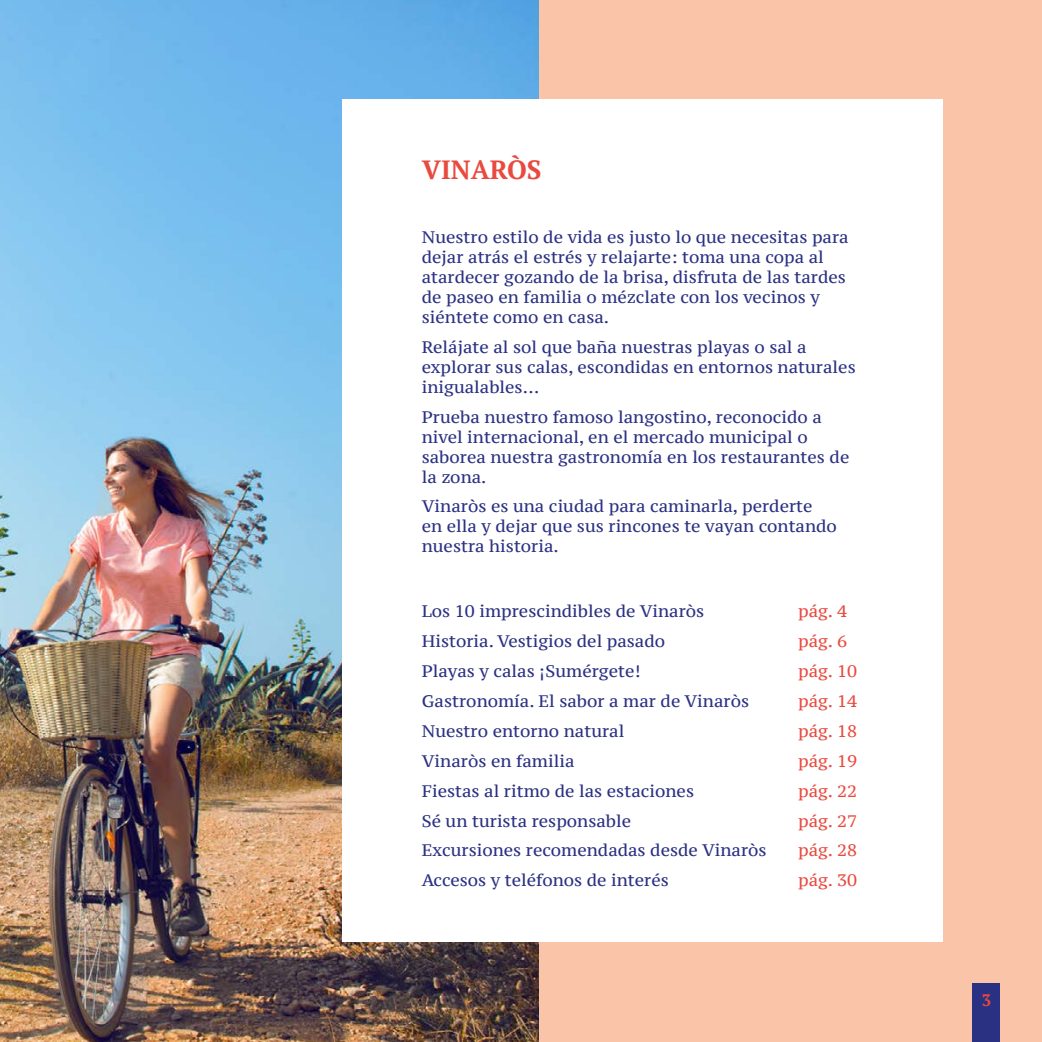
<style>
.page{position:relative;width:1042px;height:1042px;background:#fff}
.page>*{position:absolute;margin:0;border:0;box-sizing:border-box;transform-origin:0 0}
.t1{font:700 26.25px "PT Serif";color:#e94a3f}
.t2{font:16.62px/19.9px "PT Serif Caption";color:#2b3182}
.t3{font:16.62px "PT Serif Caption";color:#e94a3f}
.t4{font:700 16.62px "PT Serif";color:#e94a3f}
</style>
<div class="page">
<img style="left:0;top:0;width:540px;height:1042px">
<div style="left:540px;top:0;width:502px;height:1042px;background:#f9c4a7"></div>
<div style="left:342px;top:99px;width:601px;height:843px;background:#fff"></div>
<div style="left:972px;top:983px;width:28px;height:59px;background:#2b3182"></div>
<h1 class="t1" style="left:422px;top:152px;width:121px">VINARÒS</h1>
<p class="t2" style="left:422px;top:227px;width:428px">Nuestro estilo de vida es justo lo que necesitas para dejar atrás el estrés y relajarte: toma una copa al atardecer gozando de la brisa, disfruta de las tardes de paseo en familia o mézclate con los vecinos y siéntete como en casa.</p>
<p class="t2" style="left:422px;top:337px;width:435px">Relájate al sol que baña nuestras playas o sal a explorar sus calas, escondidas en entornos naturales inigualables…</p>
<p class="t2" style="left:422px;top:407px;width:429px">Prueba nuestro famoso langostino, reconocido a nivel internacional, en el mercado municipal o saborea nuestra gastronomía en los restaurantes de la zona.</p>
<p class="t2" style="left:422px;top:496px;width:417px">Vinaròs es una ciudad para caminarla, perderte en ella y dejar que sus rincones te vayan contando nuestra historia.</p>
<p class="t2" style="left:422px;top:601px;width:284px">Los 10 imprescindibles de Vinaròs</p>
<p class="t3" style="left:798px;top:601px;width:50px">pág. 4</p>
<p class="t2" style="left:422px;top:631px;width:245px">Historia. Vestigios del pasado</p>
<p class="t3" style="left:798px;top:630px;width:50px">pág. 6</p>
<p class="t2" style="left:422px;top:661px;width:220px">Playas y calas ¡Sumérgete!</p>
<p class="t3" style="left:798px;top:660px;width:60px">pág. 10</p>
<p class="t2" style="left:422px;top:691px;width:329px">Gastronomía. El sabor a mar de Vinaròs</p>
<p class="t3" style="left:798px;top:690px;width:60px">pág. 14</p>
<p class="t2" style="left:422px;top:721px;width:204px">Nuestro entorno natural</p>
<p class="t3" style="left:798px;top:720px;width:60px">pág. 18</p>
<p class="t2" style="left:422px;top:751px;width:154px">Vinaròs en familia</p>
<p class="t3" style="left:798px;top:750px;width:60px">pág. 19</p>
<p class="t2" style="left:422px;top:781px;width:274px">Fiestas al ritmo de las estaciones</p>
<p class="t3" style="left:798px;top:780px;width:60px">pág. 22</p>
<p class="t2" style="left:422px;top:810px;width:211px">Sé un turista responsable</p>
<p class="t3" style="left:798px;top:810px;width:60px">pág. 27</p>
<p class="t2" style="left:422px;top:840px;width:346px">Excursiones recomendadas desde Vinaròs</p>
<p class="t3" style="left:798px;top:840px;width:60px">pág. 28</p>
<p class="t2" style="left:422px;top:870px;width:249px">Accesos y teléfonos de interés</p>
<p class="t3" style="left:798px;top:869px;width:60px">pág. 30</p>
<p class="t4" style="left:982px;top:988px;width:11px">3</p>
</div>
